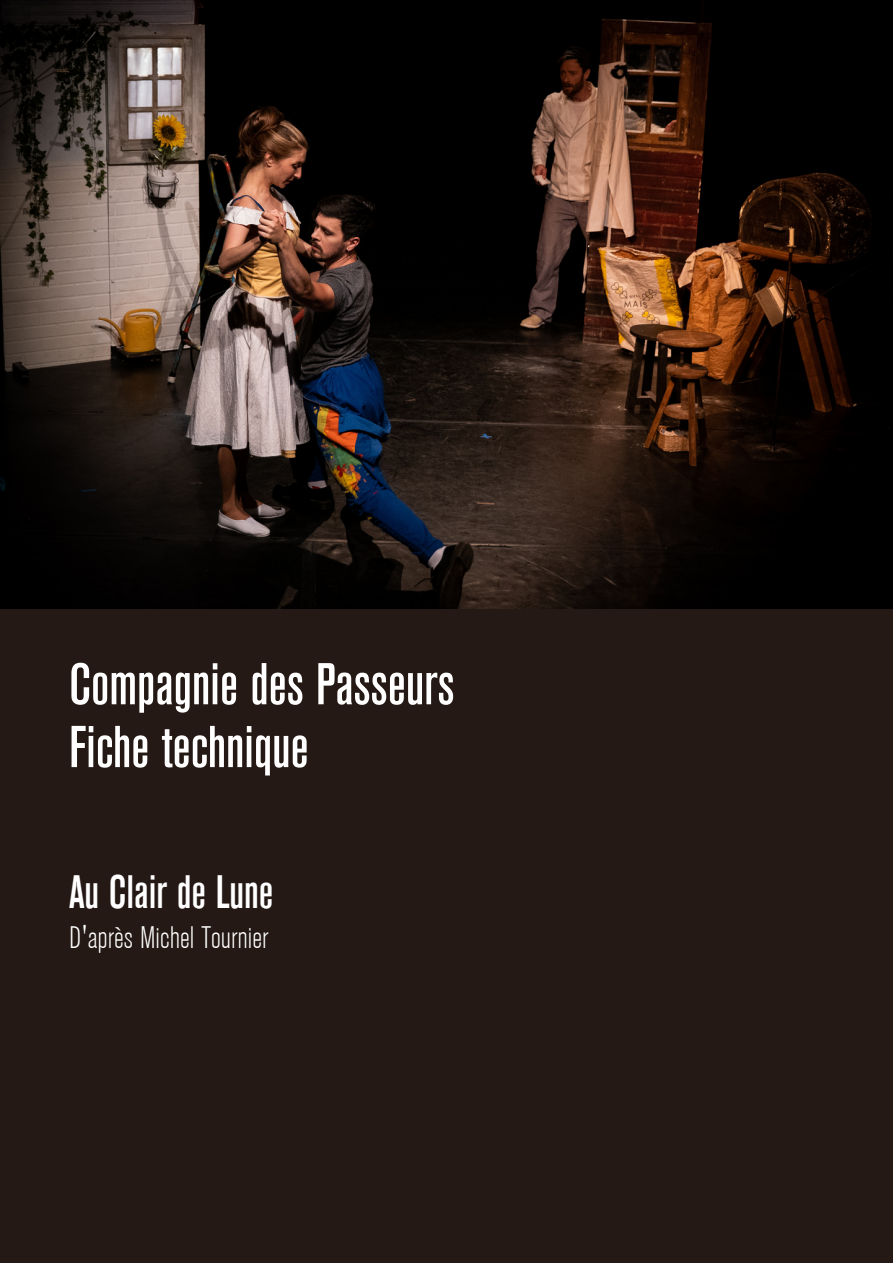
<style>
.page{position:relative;width:893px;height:1264px;background:#fff}
.page>*{position:absolute;margin:0;border:0;box-sizing:border-box;transform-origin:0 0}
.t1{font:500 condensed 58.35px/62.8px "Akzidenz Grotesk BE";color:#fff}
.t2{font:500 condensed 46.65px "Akzidenz Grotesk BE";color:#fff}
.t3{font:300 condensed 31.05px "Akzidenz Grotesk BE";color:#fff}
</style>
<div class="page">
<div style="left:0;top:0;width:892px;height:1262px;background:#241914"></div>
<img style="left:0;top:0;width:892px;height:608px">
<p class="t1" style="left:69px;top:656px;width:387px">Compagnie des Passeurs<br>Fiche technique</p>
<p class="t2" style="left:69px;top:875px;width:206px">Au Clair de Lune</p>
<p class="t3" style="left:69px;top:926px;width:201px">D'après Michel Tournier</p>
</div>
